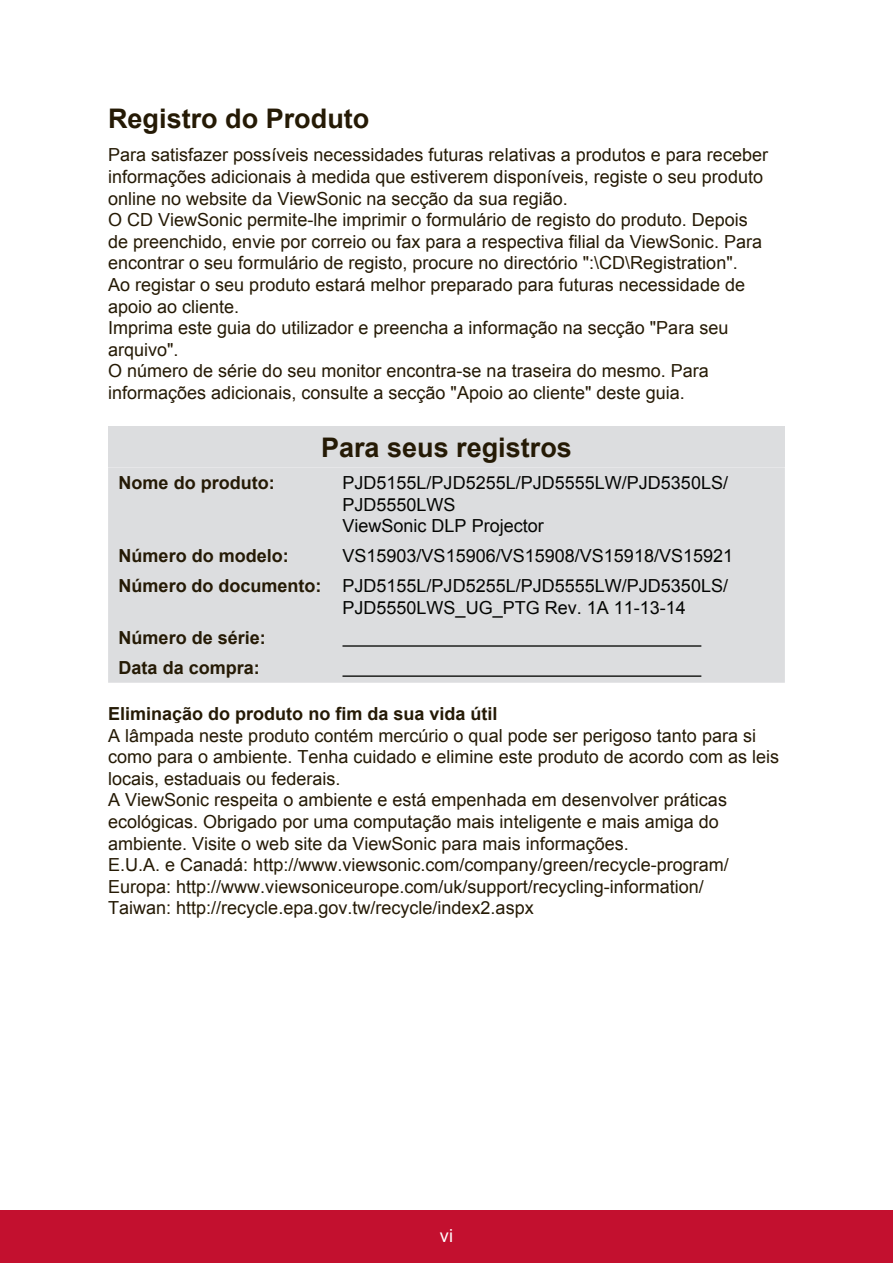
<style>
.page{position:relative;width:893px;height:1263px;background:#fff}
.page>*{position:absolute;margin:0;border:0;box-sizing:border-box;transform-origin:0 0}
.t1{font:700 27px "Arial";color:#251a05}
.t2{font:18px/21.6px "Arial";color:#251a05}
.t3{font:18px/21.6px "Arial";color:#040503}
.t4{font:700 18px/30.2px "Arial";color:#251a05}
.t5{font:18px "Arial";color:#fff}
.s1{font-weight:700;color:#251a05}
</style>
<div class="page">
<div style="left:0;top:1210px;width:892px;height:53px;background:#c3102f"></div>
<div style="left:108px;top:426px;width:676px;height:41px;background:#dcdddf"></div>
<div style="left:108px;top:467px;width:676px;height:215px;background:#dcdddf"></div>
<hr style="left:342px;top:645px;width:359px;height:1px;background:#040503">
<hr style="left:342px;top:675px;width:359px;height:2px;background:#040503">
<h1 class="t1" style="left:108px;top:100px;width:263px">Registro do Produto</h1>
<p class="t2" style="left:108px;top:144px;width:661px">Para satisfazer possíveis necessidades futuras relativas a produtos e para receber informações adicionais à medida que estiverem disponíveis, registe o seu produto online no website da ViewSonic na secção da sua região.<br>O CD ViewSonic permite-lhe imprimir o formulário de registo do produto. Depois de preenchido, envie por correio ou fax para a respectiva filial da ViewSonic. Para encontrar o seu formulário de registo, procure no directório ":\CD\Registration".<br>Ao registar o seu produto estará melhor preparado para futuras necessidade de apoio ao cliente.<br>Imprima este guia do utilizador e preencha a informação na secção "Para seu arquivo".<br>O número de série do seu monitor encontra-se na traseira do mesmo. Para informações adicionais, consulte a secção "Apoio ao cliente" deste guia.</p>
<h1 class="t1" style="left:321px;top:429px;width:252px">Para seus registros</h1>
<p class="t4" style="left:118px;top:468px;width:157px">Nome do produto:</p>
<p class="t3" style="left:342px;top:472px;width:387px">PJD5155L/PJD5255L/PJD5555LW/PJD5350LS/<br>PJD5550LWS<br>ViewSonic DLP Projector</p>
<p class="t4" style="left:118px;top:541px;width:172px">Número do modelo:</p>
<p class="t3" style="left:118px;top:541px;width:615px;line-height:30.2px;text-align:right">VS15903/VS15906/VS15908/VS15918/VS15921<br><span class="s1">Número do documento:</span> PJD5155L/PJD5255L/PJD5555LW/PJD5350LS/</p>
<p class="t3" style="left:342px;top:597px;width:345px">PJD5550LWS_UG_PTG Rev. 1A 11-13-14</p>
<p class="t4" style="left:118px;top:623px;width:149px">Número de série:<br>Data da compra:</p>
<p class="t4" style="left:108px;top:699px;width:391px">Eliminação do produto no fim da sua vida útil</p>
<p class="t2" style="left:108px;top:724px;width:672px">A lâmpada neste produto contém mercúrio o qual pode ser perigoso tanto para si como para o ambiente. Tenha cuidado e elimine este produto de acordo com as leis locais, estaduais ou federais.<br>A ViewSonic respeita o ambiente e está empenhada em desenvolver práticas ecológicas. Obrigado por uma computação mais inteligente e mais amiga do ambiente. Visite o web site da ViewSonic para mais informações.<br>E.U.A. e Canadá: http://www.viewsonic.com/company/green/recycle-program/ Europa: http://www.viewsoniceurope.com/uk/support/recycling-information/<br>Taiwan: http://recycle.epa.gov.tw/recycle/index2.aspx</p>
<p class="t5" style="left:440px;top:1223px;width:14px">vi</p>
</div>
